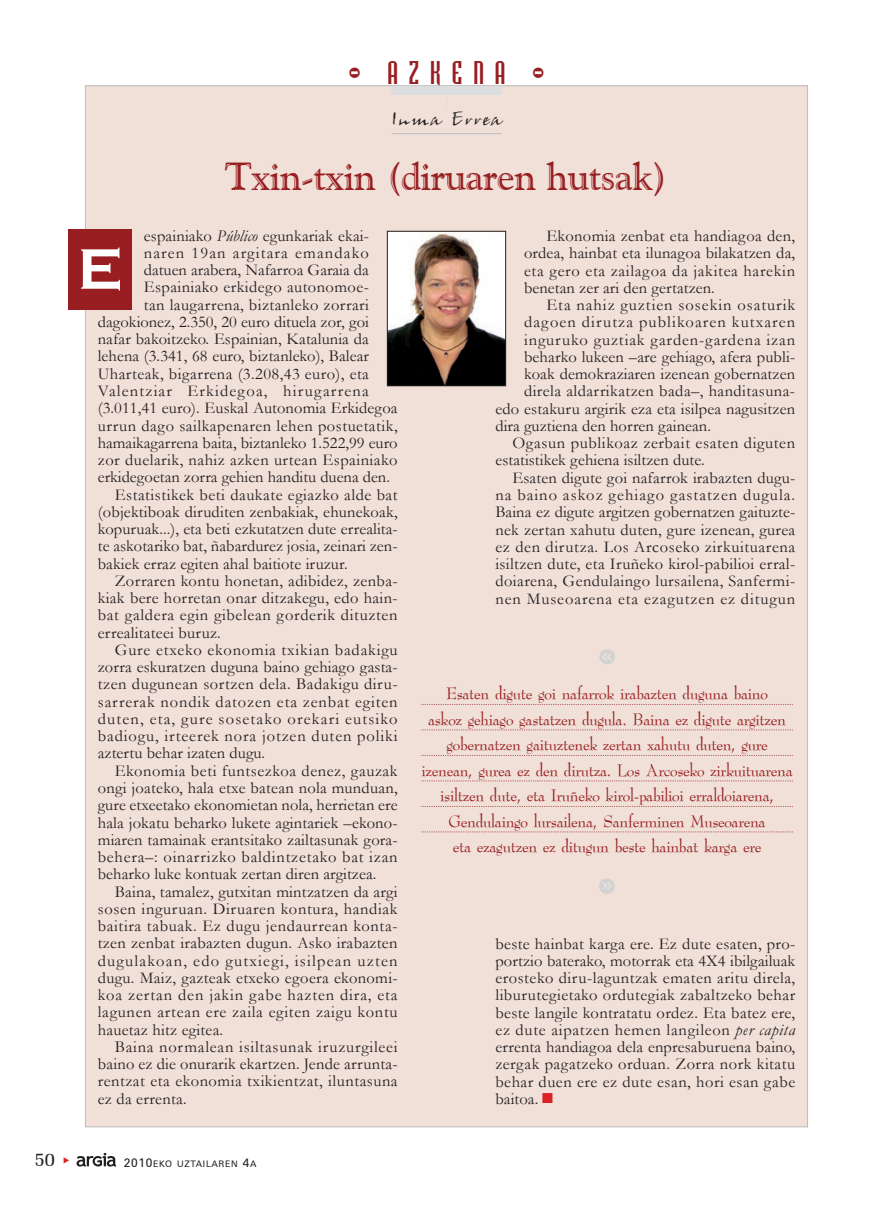
<style>
.page{position:relative;width:893px;height:1212px;background:#fff}
.page>*{position:absolute;margin:0;border:0;box-sizing:border-box;transform-origin:0 0}
.t1{font:75px "Copprpl Goth Bd BT";color:#fff}
.t2{font:45px "Bodiac";color:#d1d2d4}
.t3{font:39px "Goudy Handtooled BT";letter-spacing:-.015em;color:#981e21}
.t4{font:30px "Bodiac";letter-spacing:.365em;color:#981e21}
.t5{font:19.5px/25.5px "Bernadette";letter-spacing:-.015em;color:#981e21;text-align:center}
.t6{font:19.5px "John Handy LET";letter-spacing:.055em;color:#231f20;scale:1.05 1}
.t7{font:19.5px "Memoir";color:#231f20}
.t8{font:16.5px/17.2px "Garamond";letter-spacing:.02em;color:#231f20;text-align:justify}
.t9{font:16.5px "Garamond";letter-spacing:.04em;color:#231f20}
.t10{font:16.5px "Garamond";letter-spacing:.055em;color:#231f20}
.t11{font:16.5px "Garamond";color:#231f20}
.t12{font:16.5px "Garamond";letter-spacing:.07em;color:#231f20}
.t13{font:16.5px "Garamond";letter-spacing:.045em;color:#231f20}
.t14{font:16.5px "Garamond";letter-spacing:.06em;color:#231f20}
.t15{font:16.5px "Garamond";letter-spacing:.075em;color:#231f20}
.t16{font:16.5px "Garamond";letter-spacing:.05em;color:#231f20}
.t17{font:16.5px "Garamond";letter-spacing:.065em;color:#231f20}
.t18{font:9px "Zurich BT";letter-spacing:.075em;color:#231f20}
.s1{font-style:italic}
.s2{font-size:12px}
.s3{color:#da2128}
</style>
<div class="page">
<hr style="left:892px;top:0;width:1px;height:1212px;background:#001522">
<svg style="left:77px;top:1153px;width:39px;height:13px"></svg>
<div style="left:85px;top:86px;width:722px;height:1041px;background:#f0e0d8"></div>
<div style="left:391px;top:86px;width:111px;height:9px;background:#dcdddf"></div>
<hr style="left:391px;top:133px;width:111px;height:1px;background:#bcbdc0">
<div style="left:68px;top:229px;width:64px;height:81px;background:#981e21"></div>
<img style="left:389px;top:233px;width:115px;height:151px">
<div style="left:387px;top:231px;width:119px;height:155px;border:1px solid #231f20"></div>
<svg style="left:421px;top:704px;width:372px;height:1px"></svg>
<svg style="left:421px;top:729px;width:372px;height:1px"></svg>
<svg style="left:421px;top:755px;width:372px;height:1px"></svg>
<svg style="left:421px;top:780px;width:372px;height:1px"></svg>
<svg style="left:421px;top:806px;width:372px;height:1px"></svg>
<svg style="left:421px;top:831px;width:372px;height:1px"></svg>
<h3 class="t4" style="left:348px;top:61px;width:199px">- AZKENA -</h3>
<p class="t6" style="left:391px;top:110px;width:106px">Inma Errea</p>
<h3 class="t3" style="left:225px;top:153px;width:445px">Txin-txin (diruaren hutsak)</h3>
<p class="t8" style="left:144px;top:227px;width:227px">espainiako <span class="s1">Público</span> egunkariak ekai-</p>
<p class="t12" style="left:144px;top:244px;width:227px">naren 19an argitara emandako</p>
<p class="t11" style="left:144px;top:261px;width:227px">datuen arabera, Nafarroa Garaia da</p>
<p class="t8" style="left:144px;top:279px;width:227px">Espainiako erkidego autonomoe-</p>
<p class="t8" style="left:144px;top:296px;width:227px">tan laugarrena, biztanleko zorrari</p>
<p class="t11" style="left:98px;top:313px;width:273px">dagokionez, 2.350, 20 euro dituela zor, goi</p>
<p class="t8" style="left:98px;top:331px;width:273px">nafar bakoitzeko. Espainian, Katalunia da</p>
<p class="t8" style="left:98px;top:348px;width:273px">lehena (3.341, 68 euro, biztanleko), Balear</p>
<p class="t8" style="left:98px;top:365px;width:273px">Uharteak, bigarrena (3.208,43 euro), eta</p>
<p class="t12" style="left:98px;top:382px;width:273px">Valentziar Erkidegoa, hirugarrena</p>
<p class="t8" style="left:98px;top:400px;width:301px">(3.011,41 euro). Euskal Autonomia Erkidegoa</p>
<p class="t8" style="left:98px;top:417px;width:301px">urrun dago sailkapenaren lehen postuetatik,</p>
<p class="t11" style="left:98px;top:434px;width:301px">hamaikagarrena baita, biztanleko 1.522,99 euro</p>
<p class="t8" style="left:98px;top:451px;width:301px">zor duelarik, nahiz azken urtean Espainiako</p>
<p class="t11" style="left:98px;top:468px;width:294px">erkidegoetan zorra gehien handitu duena den.</p>
<p class="t8" style="left:115px;top:486px;width:284px">Estatistikek beti daukate egiazko alde bat</p>
<p class="t8" style="left:98px;top:503px;width:301px">(objektiboak diruditen zenbakiak, ehunekoak,</p>
<p class="t8" style="left:98px;top:520px;width:301px">kopuruak...), eta beti ezkutatzen dute errealita-</p>
<p class="t8" style="left:98px;top:538px;width:301px">te askotariko bat, ñabardurez josia, zeinari zen-</p>
<p class="t8" style="left:98px;top:555px;width:251px">bakiek erraz egiten ahal baitiote iruzur.</p>
<p class="t8" style="left:115px;top:572px;width:284px">Zorraren kontu honetan, adibidez, zenba-</p>
<p class="t8" style="left:98px;top:589px;width:301px">kiak bere horretan onar ditzakegu, edo hain-</p>
<p class="t9" style="left:98px;top:606px;width:301px">bat galdera egin gibelean gorderik dituzten</p>
<p class="t8" style="left:98px;top:624px;width:125px">errealitateei buruz.</p>
<p class="t16" style="left:115px;top:641px;width:284px">Gure etxeko ekonomia txikian badakigu</p>
<p class="t8" style="left:98px;top:659px;width:301px">zorra eskuratzen duguna baino gehiago gasta-</p>
<p class="t8" style="left:98px;top:676px;width:301px">tzen dugunean sortzen dela. Badakigu diru-</p>
<p class="t10" style="left:98px;top:692px;width:301px">sarrerak nondik datozen eta zenbat egiten</p>
<p class="t12" style="left:98px;top:710px;width:301px">duten, eta, gure sosetako orekari eutsiko</p>
<p class="t10" style="left:98px;top:727px;width:301px">badiogu, irteerek nora jotzen duten poliki</p>
<p class="t8" style="left:98px;top:745px;width:169px">aztertu behar izaten dugu.</p>
<p class="t8" style="left:115px;top:762px;width:284px">Ekonomia beti funtsezkoa denez, gauzak</p>
<p class="t8" style="left:98px;top:779px;width:301px">ongi joateko, hala etxe batean nola munduan,</p>
<p class="t8" style="left:98px;top:797px;width:301px">gure etxeetako ekonomietan nola, herrietan ere</p>
<p class="t8" style="left:98px;top:814px;width:301px">hala jokatu beharko lukete agintariek –ekono-</p>
<p class="t8" style="left:98px;top:831px;width:301px">miaren tamainak erantsitako zailtasunak gora-</p>
<p class="t13" style="left:98px;top:848px;width:301px">behera–: oinarrizko baldintzetako bat izan</p>
<p class="t8" style="left:98px;top:866px;width:280px">beharko luke kontuak zertan diren argitzea.</p>
<p class="t8" style="left:115px;top:883px;width:284px">Baina, tamalez, gutxitan mintzatzen da argi</p>
<p class="t9" style="left:98px;top:900px;width:301px">sosen inguruan. Diruaren kontura, handiak</p>
<p class="t9" style="left:98px;top:917px;width:301px">baitira tabuak. Ez dugu jendaurrean konta-</p>
<p class="t8" style="left:98px;top:935px;width:301px">tzen zenbat irabazten dugun. Asko irabazten</p>
<p class="t15" style="left:98px;top:951px;width:301px">dugulakoan, edo gutxiegi, isilpean uzten</p>
<p class="t8" style="left:98px;top:969px;width:301px">dugu. Maiz, gazteak etxeko egoera ekonomi-</p>
<p class="t10" style="left:98px;top:986px;width:301px">koa zertan den jakin gabe hazten dira, eta</p>
<p class="t9" style="left:98px;top:1003px;width:301px">lagunen artean ere zaila egiten zaigu kontu</p>
<p class="t8" style="left:98px;top:1021px;width:127px">hauetaz hitz egitea.</p>
<p class="t13" style="left:115px;top:1038px;width:284px">Baina normalean isiltasunak iruzurgileei</p>
<p class="t8" style="left:98px;top:1055px;width:301px">baino ez die onurarik ekartzen. Jende arrunta-</p>
<p class="t8" style="left:98px;top:1073px;width:301px">rentzat eta ekonomia txikientzat, iluntasuna</p>
<p class="t8" style="left:98px;top:1090px;width:90px">ez da errenta.</p>
<h1 class="t1" style="left:74px;top:228px;width:53px">E</h1>
<p class="t7" style="left:35px;top:1148px;width:22px">50</p>
<p class="t18" style="left:124px;top:1158px;width:134px"><span class="s2">2010</span>EKO UZTAILAREN <span class="s2">4</span>A</p>
<p class="t8" style="left:524px;top:227px;width:273px;text-indent:22px">Ekonomia zenbat eta handiagoa den, ordea, hainbat eta ilunagoa bilakatzen da, eta gero eta zailagoa da jakitea harekin benetan zer ari den gertatzen.</p>
<p class="t14" style="left:546px;top:296px;width:250px">Eta nahiz guztien sosekin osaturik</p>
<p class="t17" style="left:524px;top:313px;width:273px">dagoen dirutza publikoaren kutxaren</p>
<p class="t10" style="left:524px;top:330px;width:273px">inguruko guztiak garden-gardena izan</p>
<p class="t8" style="left:524px;top:348px;width:273px">beharko lukeen –are gehiago, afera publi-</p>
<p class="t8" style="left:524px;top:366px;width:273px">koak demokraziaren izenean gobernatzen</p>
<p class="t8" style="left:524px;top:383px;width:273px">direla aldarrikatzen bada–, handitasuna-</p>
<p class="t8" style="left:495px;top:400px;width:301px">edo estakuru argirik eza eta isilpea nagusitzen</p>
<p class="t8" style="left:495px;top:417px;width:217px">dira guztiena den horren gainean.</p>
<p class="t9" style="left:512px;top:434px;width:284px">Ogasun publikoaz zerbait esaten diguten</p>
<p class="t8" style="left:495px;top:452px;width:211px">estatistikek gehiena isiltzen dute.</p>
<p class="t8" style="left:512px;top:469px;width:284px">Esaten digute goi nafarrok irabazten dugu-</p>
<p class="t14" style="left:495px;top:486px;width:301px">na baino askoz gehiago gastatzen dugula.</p>
<p class="t8" style="left:495px;top:504px;width:301px">Baina ez digute argitzen gobernatzen gaituzte-</p>
<p class="t8" style="left:495px;top:521px;width:301px">nek zertan xahutu duten, gure izenean, gurea</p>
<p class="t9" style="left:495px;top:538px;width:301px">ez den dirutza. Los Arcoseko zirkuituarena</p>
<p class="t8" style="left:495px;top:555px;width:301px">isiltzen dute, eta Iruñeko kirol-pabilioi erral-</p>
<p class="t8" style="left:495px;top:573px;width:301px">doiarena, Gendulaingo lursailena, Sanfermi-</p>
<p class="t10" style="left:495px;top:589px;width:301px">nen Museoarena eta ezagutzen ez ditugun</p>
<h2 class="t2" style="left:597px;top:639px;width:22px">«</h2>
<p class="t5" style="left:421px;top:681px;width:373px">Esaten digute goi nafarrok irabazten duguna baino<br>askoz gehiago gastatzen dugula. Baina ez digute argitzen gobernatzen gaituztenek zertan xahutu duten, gure izenean, gurea ez den dirutza. Los Arcoseko zirkuituarena isiltzen dute, eta Iruñeko kirol-pabilioi erraldoiarena, Gendulaingo lursailena, Sanferminen Museoarena<br>eta ezagutzen ez ditugun beste hainbat karga ere</p>
<h2 class="t2" style="left:597px;top:869px;width:22px">»</h2>
<p class="t8" style="left:495px;top:935px;width:301px">beste hainbat karga ere. Ez dute esaten, pro&shy;portzio baterako, motorrak eta 4X4 ibilgailuak erosteko diru-laguntzak ematen aritu direla, liburutegietako ordutegiak zabaltzeko behar beste langile kontratatu ordez. Eta batez ere, ez dute aipatzen hemen langileon <span class="s1">per capita </span>errenta handiagoa dela enpresaburuena baino, zergak pagatzeko orduan. Zorra nork kitatu behar duen ere ez dute esan, hori esan gabe baitoa. <span class="s3">■</span></p>
</div>
